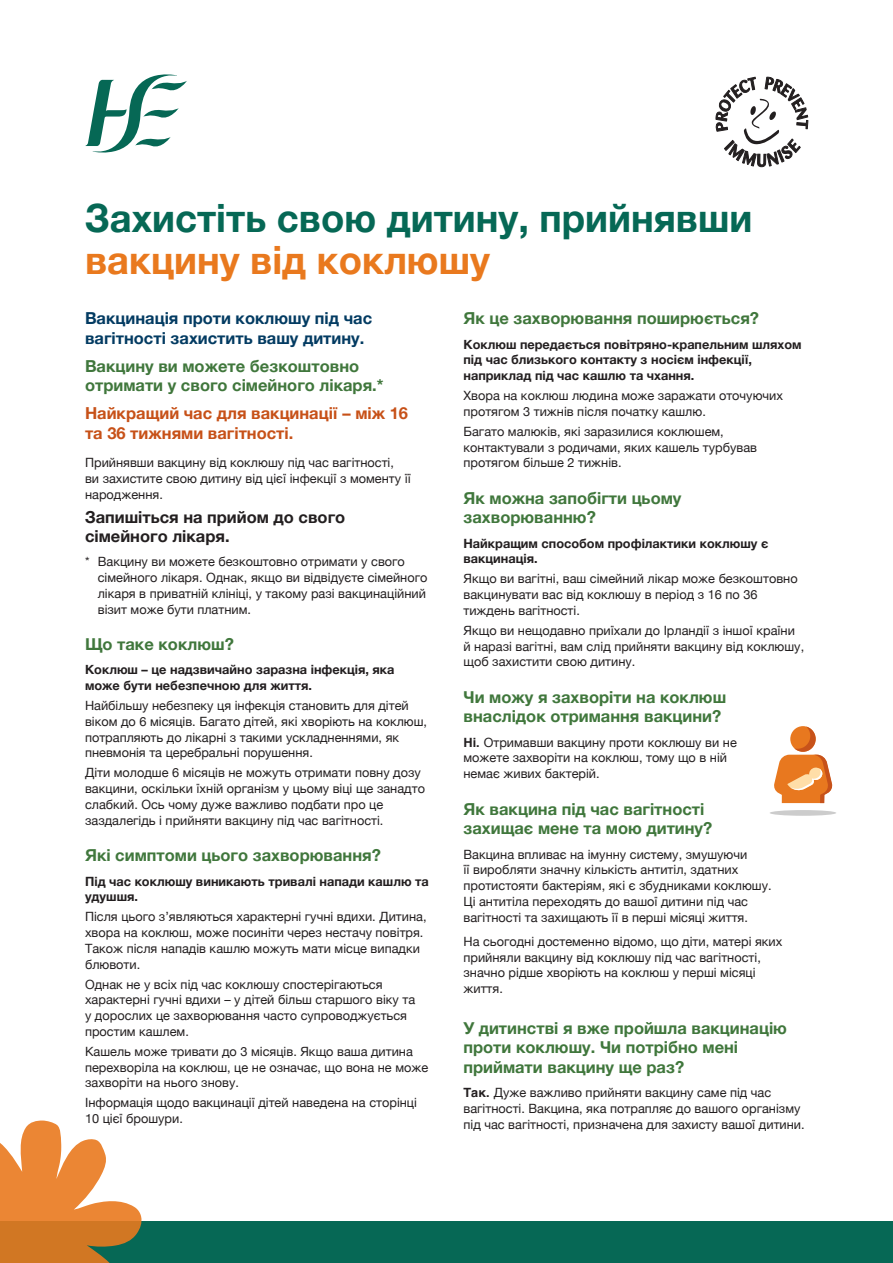
<style>
.page{position:relative;width:893px;height:1263px;background:#fff}
.page>*{position:absolute;margin:0;border:0;box-sizing:border-box;transform-origin:0 0}
.t1{font:700 39px "Helvetica Neue";color:#066855}
.t2{font:700 39px "Helvetica Neue";color:#e9791e}
.t3{font:700 16.5px/19.5px "Helvetica Neue";color:#40773c}
.t4{font:700 16.5px/19.5px "Helvetica Neue";color:#033b62}
.t5{font:700 16.5px/19.5px "Helvetica Neue";color:#c75118}
.t6{font:700 16.5px/19.5px "Helvetica Neue";color:#231f20}
.t7{font:12.75px/15.8px "Helvetica Neue";color:#231f20}
.t8{font:700 12.75px/15.8px "Helvetica Neue";color:#231f20}
.s1{font-family:"Helvetica";font-weight:700}
</style>
<div class="page">
<svg style="left:85px;top:74px;width:102px;height:79px"></svg>
<svg style="left:716px;top:77px;width:92px;height:91px"></svg>
<div style="left:770px;top:810px;width:66px;height:6px;background:#ccc;border-radius:50%"></div>
<svg style="left:774px;top:726px;width:59px;height:77px"></svg>
<div style="left:0;top:1221px;width:893px;height:42px;background:#066855"></div>
<svg style="left:0;top:1120px;width:142px;height:143px"></svg>
<h1 class="t1" style="left:85px;top:188px;width:669px">Захистіть свою дитину, прийнявши</h1>
<h1 class="t2" style="left:85px;top:230px;width:406px">вакцину від коклюшу</h1>
<p class="t4" style="left:85px;top:309px;width:289px">Вакцинація проти коклюшу під час вагітності захистить вашу дитину.</p>
<p class="t3" style="left:85px;top:357px;width:300px">Вакцину ви можете безкоштовно отримати у свого сімейного лікаря.*</p>
<p class="t5" style="left:85px;top:404px;width:325px">Найкращий час для вакцинації – між 16 та 36 тижнями вагітності.</p>
<p class="t7" style="left:85px;top:456px;width:327px">Прийнявши вакцину від коклюшу під час вагітності, ви захистите свою дитину від цієї інфекції з моменту її народження.</p>
<p class="t6" style="left:85px;top:507px;width:262px">Запишіться на прийом до свого сімейного лікаря.</p>
<p class="t7" style="left:98px;top:555px;width:331px;text-indent:-13px">* Вакцину ви можете безкоштовно отримати у свого сімейного лікаря. Однак, якщо ви відвідуєте сімейного лікаря в приватній клініці, у такому разі вакцинаційний візит може бути платним.</p>
<p class="t3" style="left:85px;top:635px;width:150px">Що таке коклюш?</p>
<p class="t8" style="left:85px;top:662px;width:311px">Коклюш – це надзвичайно заразна інфекція, яка може бути небезпечною для життя.</p>
<p class="t7" style="left:85px;top:698px;width:344px">Найбільшу небезпеку ця інфекція становить для дітей віком до 6 місяців. Багато дітей, які хворіють на коклюш, потрапляють до лікарні з такими ускладненнями, як пневмонія та церебральні порушення.</p>
<p class="t7" style="left:85px;top:766px;width:341px">Діти молодше 6 місяців не можуть отримати повну дозу вакцини, оскільки їхній організм у цьому віці ще занадто слабкий. Ось чому дуже важливо подбати про це заздалегідь і прийняти вакцину під час вагітності.</p>
<p class="t3" style="left:85px;top:846px;width:297px">Які симптоми цього захворювання?</p>
<p class="t8" style="left:85px;top:873px;width:345px">Під час коклюшу виникають тривалі напади кашлю та удушшя.</p>
<p class="t7" style="left:85px;top:909px;width:343px">Після цього з’являються характерні гучні вдихи. Дитина, хвора на коклюш, може посиніти через нестачу повітря.<br>Також після нападів кашлю можуть мати місце випадки блювоти.</p>
<p class="t7" style="left:85px;top:977px;width:332px">Однак не у всіх під час коклюшу спостерігаються характерні гучні вдихи – у дітей більш старшого віку та у дорослих це захворювання часто супроводжується простим кашлем.</p>
<p class="t7" style="left:85px;top:1044px;width:345px">Кашель може тривати до 3 місяців. Якщо ваша дитина перехворіла на коклюш, це не означає, що вона не може захворіти на нього знову.</p>
<p class="t7" style="left:85px;top:1095px;width:333px">Інформація щодо вакцинації дітей наведена на сторінці<br>10 цієї брошури.</p>
<p class="t3" style="left:463px;top:309px;width:297px">Як це захворювання поширюється?</p>
<p class="t8" style="left:463px;top:337px;width:340px">Коклюш передається повітряно-крапельним шляхом під час близького контакту з носієм інфекції, наприклад під час кашлю та чхання.</p>
<p class="t7" style="left:463px;top:388px;width:321px">Хвора на коклюш людина може заражати оточуючих протягом 3 тижнів після початку кашлю.</p>
<p class="t7" style="left:463px;top:424px;width:295px">Багато малюків, які заразилися коклюшем, контактували з родичами, яких кашель турбував протягом більше 2 тижнів.</p>
<p class="t3" style="left:463px;top:489px;width:219px">Як можна запобігти цьому захворюванню?</p>
<p class="t8" style="left:463px;top:536px;width:306px">Найкращим способом профілактики коклюшу є вакцинація.</p>
<p class="t7" style="left:463px;top:572px;width:336px">Якщо ви вагітні, ваш сімейний лікар може безкоштовно вакцинувати вас від коклюшу в період з 16 по 36 тиждень вагітності.</p>
<p class="t7" style="left:463px;top:623px;width:342px">Якщо ви нещодавно приїхали до Ірландії з іншої країни й наразі вагітні, вам слід прийняти вакцину від коклюшу, щоб захистити свою дитину.</p>
<p class="t3" style="left:463px;top:688px;width:264px">Чи можу я захворіти на коклюш внаслідок отримання вакцини?</p>
<p class="t7" style="left:463px;top:735px;width:275px"><span class="s1">Hi.</span> Отримавши вакцину проти коклюшу ви не можете захворіти на коклюш, тому що в ній немає живих бактерій.</p>
<p class="t3" style="left:463px;top:799px;width:250px">Як вакцина під час вагітності захищає мене та мою дитину?</p>
<p class="t7" style="left:463px;top:847px;width:310px">Вакцина впливає на імунну систему, змушуючи<br>її виробляти значну кількість антитіл, здатних протистояти бактеріям, які є збудниками коклюшу.<br>Ці антитіла переходять до вашої дитини під час вагітності та захищають її в перші місяці життя.</p>
<p class="t7" style="left:463px;top:934px;width:320px">На сьогодні достеменно відомо, що діти, матері яких прийняли вакцину від коклюшу під час вагітності, значно рідше хворіють на коклюш у перші місяці життя.</p>
<p class="t3" style="left:463px;top:1018px;width:325px">У дитинстві я вже пройшла вакцинацію проти коклюшу. Чи потрібно мені приймати вакцину ще раз?</p>
<p class="t7" style="left:463px;top:1085px;width:343px"><span class="s1">Так.</span> Дуже важливо прийняти вакцину саме під час вагітності. Вакцина, яка потрапляє до вашого організму під час вагітності, призначена для захисту вашої дитини.</p>
</div>
